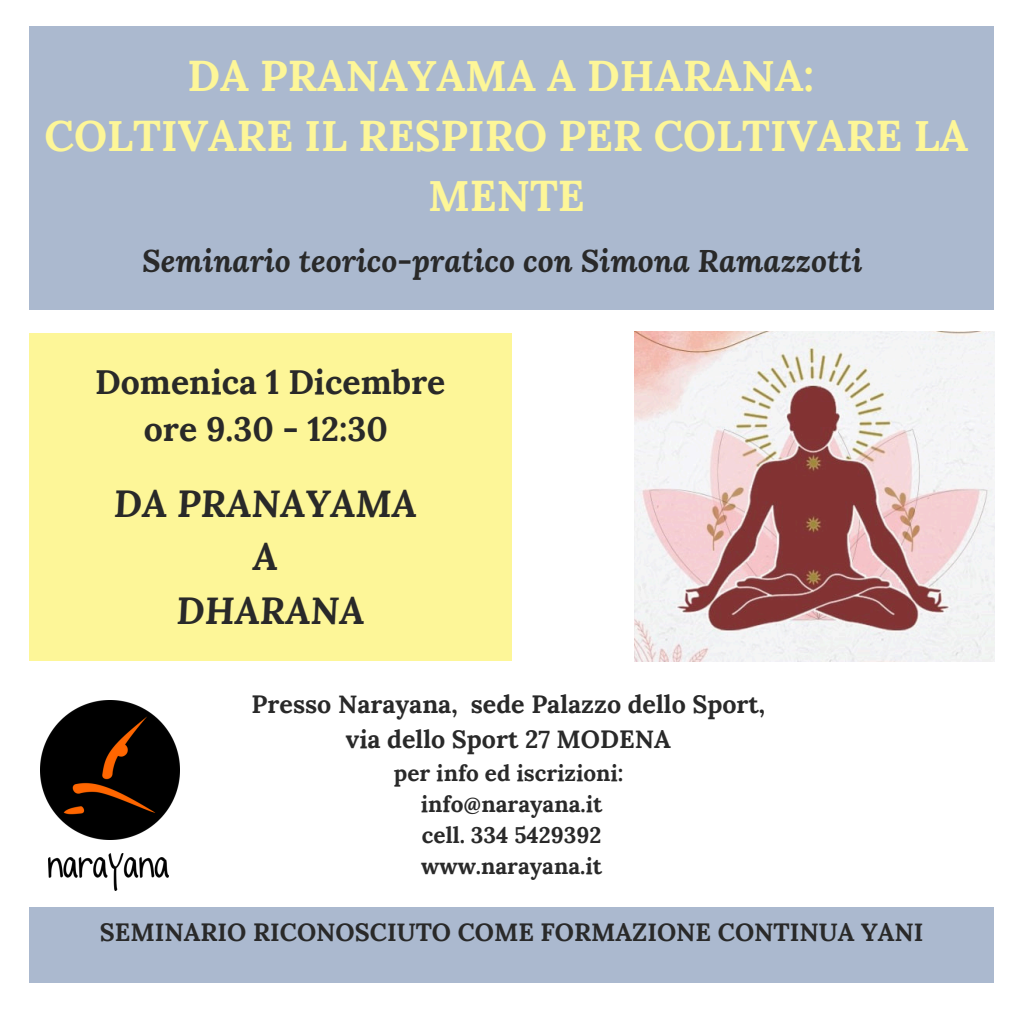
<style>
.page{position:relative;width:1013px;height:1013px;background:#fff}
.page>*{position:absolute;margin:0;border:0;box-sizing:border-box;transform-origin:0 0}
.t1{font:700 43px/60px "Lora";color:#fdf698;text-align:center}
.t2{font:italic 700 37.5px/53.5px "Lora";color:#292929;text-align:center}
.t3{font:700 33.75px/46.9px "Lora";color:#292929;text-align:center}
.t4{font:italic 700 31.12px "Lora";color:#292929}
.t5{font:700 25px "Lora";color:#292929}
.t6{font:700 22.5px "Lora";color:#292929}
</style>
<div class="page">
<div style="left:29px;top:26px;width:964px;height:284px;background:#abb9cf"></div>
<div style="left:29px;top:333px;width:482px;height:328px;background:#fdf698"></div>
<div style="left:29px;top:907px;width:964px;height:75px;background:#abb9cf"></div>
<img style="left:49px;top:853px;width:120px;height:37px">
<img style="left:40px;top:700px;width:139px;height:139px">
<img style="left:634px;top:332px;width:360px;height:329px">
<p class="t1" style="left:45px;top:45px;width:925px">DA PRANAYAMA A DHARANA:<br>COLTIVARE IL RESPIRO PER COLTIVARE LA<br>MENTE</p>
<h4 class="t4" style="left:142px;top:239px;width:721px">Seminario teorico-pratico con Simona Ramazzotti</h4>
<p class="t3" style="left:95px;top:358px;width:352px">Domenica 1 Dicembre ore 9.30 - 12:30</p>
<p class="t2" style="left:114px;top:475px;width:304px">DA PRANAYAMA<br>A<br>DHARANA</p>
<h3 class="t5" style="left:251px;top:688px;width:515px">Presso Narayana, sede Palazzo dello Sport,</h3>
<h1 class="t5" style="left:346px;top:723px;width:326px">via dello Sport 27 MODENA</h1>
<p class="t6" style="left:394px;top:758px;width:231px">per info ed iscrizioni:</p>
<h3 class="t6" style="left:421px;top:789px;width:183px">info@narayana.it</h3>
<h2 class="t6" style="left:422px;top:820px;width:181px">cell. 334 5429392</h2>
<p class="t6" style="left:421px;top:851px;width:182px">www.narayana.it</p>
<p class="t5" style="left:100px;top:916px;width:825px">SEMINARIO RICONOSCIUTO COME FORMAZIONE CONTINUA YANI</p>
</div>
